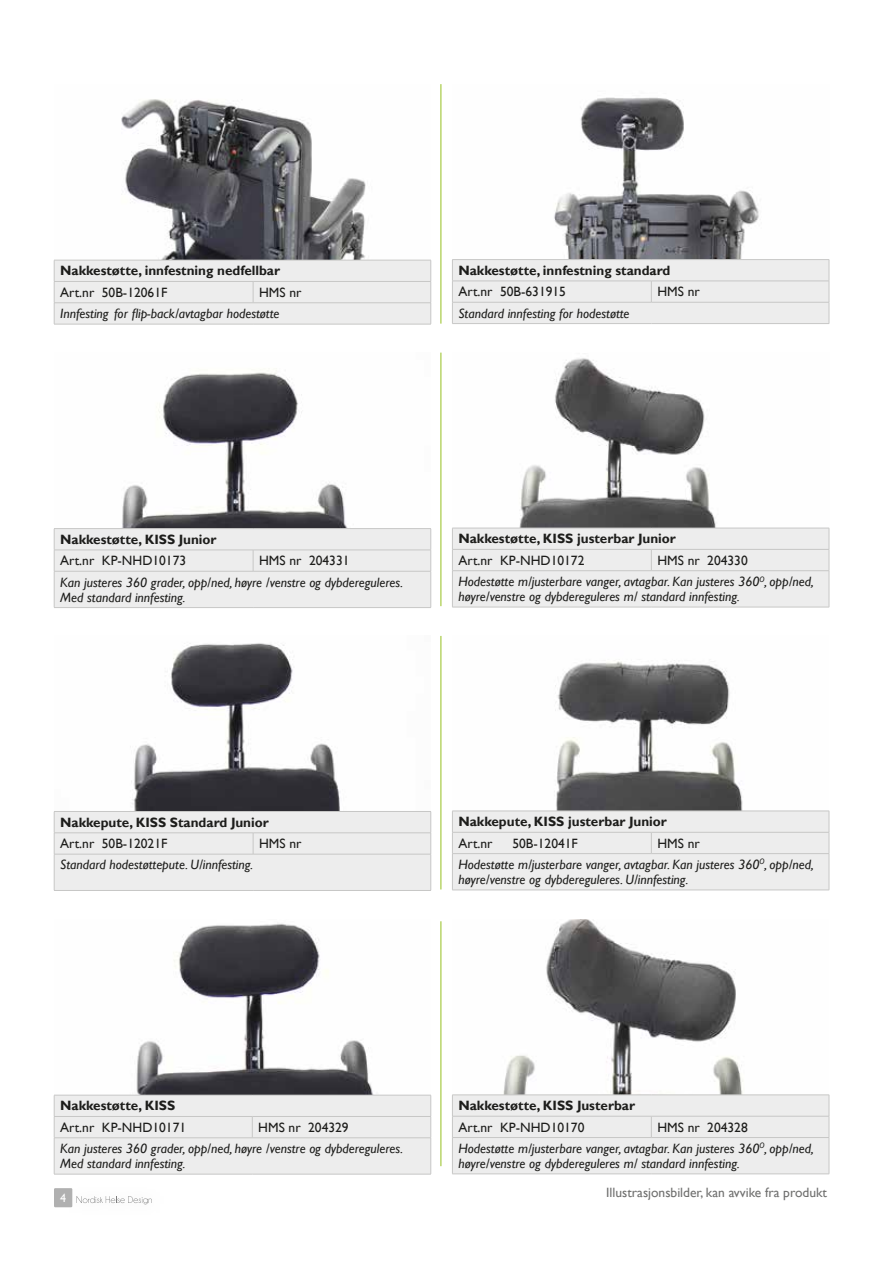
<style>
.page{position:relative;width:893px;height:1263px;background:#fff}
.page>*{position:absolute;margin:0;border:0;box-sizing:border-box;transform-origin:0 0}
.t1{font:italic 13.5px/21.3px "Gill Sans";color:#1d1d1b}
.t2{font:700 13.5px "Gill Sans";color:#1d1d1b}
.t3{font:13.5px "Gill Sans";color:#1d1d1b}
.t4{font:13.5px "Gill Sans";color:#70706f}
.t5{font:12px "Gill Sans";color:#fff}
.s1{font-style:normal}
</style>
<div class="page">
<svg style="left:76px;top:1196px;width:76px;height:8px"></svg>
<div style="left:54px;top:1188px;width:18px;height:19px;background:#b0b0b0"></div>
<hr style="left:441px;top:353px;width:1px;height:253px;background:#96c11f">
<hr style="left:441px;top:84px;width:1px;height:240px;background:#96c11f">
<hr style="left:441px;top:636px;width:1px;height:253px;background:#96c11f">
<hr style="left:441px;top:921px;width:1px;height:245px;background:#96c11f">
<img style="left:54px;top:99px;width:377px;height:161px">
<img style="left:122px;top:370px;width:226px;height:158px">
<img style="left:131px;top:643px;width:209px;height:168px">
<img style="left:54px;top:923px;width:376px;height:172px">
<img style="left:554px;top:97px;width:205px;height:162px">
<img style="left:452px;top:358px;width:377px;height:170px">
<img style="left:452px;top:661px;width:377px;height:150px">
<img style="left:503px;top:919px;width:240px;height:175px">
<svg style="left:54px;top:260px;width:377px;height:64px;background:#ebebea"></svg>
<hr style="left:54px;top:324px;width:199px;height:1px;background:#c7c7c6">
<hr style="left:253px;top:324px;width:178px;height:1px;background:#c7c7c6">
<hr style="left:54px;top:528px;width:199px;height:1px;background:#c7c7c6">
<hr style="left:253px;top:528px;width:178px;height:1px;background:#c7c7c6">
<div style="left:54px;top:529px;width:377px;height:78px;background:#ededed"></div>
<hr style="left:54px;top:571px;width:199px;height:1px;background:#c7c7c6">
<hr style="left:54px;top:571px;width:1px;height:36px;background:#c7c7c6">
<hr style="left:253px;top:571px;width:178px;height:1px;background:#c7c7c6">
<hr style="left:430px;top:571px;width:1px;height:36px;background:#c7c7c6">
<hr style="left:54px;top:607px;width:199px;height:1px;background:#c7c7c6">
<hr style="left:253px;top:607px;width:178px;height:1px;background:#c7c7c6">
<div style="left:54px;top:811px;width:377px;height:79px;background:#ededed"></div>
<hr style="left:54px;top:854px;width:199px;height:1px;background:#c7c7c6">
<hr style="left:54px;top:854px;width:1px;height:36px;background:#c7c7c6">
<hr style="left:253px;top:854px;width:178px;height:1px;background:#c7c7c6">
<hr style="left:430px;top:854px;width:1px;height:36px;background:#c7c7c6">
<hr style="left:54px;top:890px;width:199px;height:1px;background:#c7c7c6">
<hr style="left:253px;top:890px;width:178px;height:1px;background:#c7c7c6">
<div style="left:54px;top:1095px;width:377px;height:79px;background:#ededed"></div>
<hr style="left:54px;top:1137px;width:198px;height:1px;background:#c7c7c6">
<hr style="left:54px;top:1138px;width:1px;height:36px;background:#c7c7c6">
<hr style="left:252px;top:1137px;width:179px;height:1px;background:#c7c7c6">
<hr style="left:430px;top:1138px;width:1px;height:36px;background:#c7c7c6">
<hr style="left:54px;top:1174px;width:198px;height:1px;background:#c7c7c6">
<hr style="left:252px;top:1174px;width:179px;height:1px;background:#c7c7c6">
<hr style="left:452px;top:259px;width:199px;height:1px;background:#c7c7c6">
<hr style="left:651px;top:259px;width:178px;height:1px;background:#c7c7c6">
<svg style="left:452px;top:260px;width:378px;height:64px;background:#ebebeb"></svg>
<hr style="left:452px;top:323px;width:199px;height:1px;background:#c7c7c6">
<hr style="left:651px;top:323px;width:178px;height:1px;background:#c7c7c6">
<div style="left:452px;top:528px;width:378px;height:79px;background:#ededed"></div>
<hr style="left:452px;top:570px;width:199px;height:1px;background:#c7c7c6">
<hr style="left:452px;top:571px;width:1px;height:36px;background:#c7c7c6">
<hr style="left:651px;top:570px;width:178px;height:1px;background:#c7c7c6">
<hr style="left:829px;top:571px;width:1px;height:36px;background:#c7c7c6">
<hr style="left:452px;top:607px;width:199px;height:1px;background:#c7c7c6">
<hr style="left:651px;top:607px;width:178px;height:1px;background:#c7c7c6">
<div style="left:452px;top:811px;width:378px;height:79px;background:#ededed"></div>
<hr style="left:452px;top:853px;width:199px;height:1px;background:#c7c7c6">
<hr style="left:452px;top:854px;width:1px;height:36px;background:#c7c7c6">
<hr style="left:651px;top:853px;width:178px;height:1px;background:#c7c7c6">
<hr style="left:829px;top:854px;width:1px;height:36px;background:#c7c7c6">
<hr style="left:452px;top:890px;width:199px;height:1px;background:#c7c7c6">
<hr style="left:651px;top:890px;width:178px;height:1px;background:#c7c7c6">
<hr style="left:452px;top:1094px;width:199px;height:1px;background:#c7c7c6">
<hr style="left:651px;top:1094px;width:178px;height:1px;background:#c7c7c6">
<div style="left:452px;top:1095px;width:378px;height:78px;background:#ededed"></div>
<hr style="left:452px;top:1137px;width:199px;height:1px;background:#c7c7c6">
<hr style="left:452px;top:1138px;width:1px;height:36px;background:#c7c7c6">
<hr style="left:651px;top:1137px;width:178px;height:1px;background:#c7c7c6">
<hr style="left:829px;top:1138px;width:1px;height:36px;background:#c7c7c6">
<hr style="left:452px;top:1173px;width:199px;height:1px;background:#c7c7c6">
<hr style="left:651px;top:1173px;width:178px;height:1px;background:#c7c7c6">
<p class="t2" style="left:60px;top:263px;width:221px">Nakkestøtte, innfestning nedfellbar</p>
<p class="t3" style="left:60px;top:284px;width:109px">Art.nr 50B-12061F</p>
<p class="t3" style="left:259px;top:284px;width:44px">HMS nr</p>
<p class="t1" style="left:60px;top:303px;width:221px">Innfesting for flip-back/avtagbar hodestøtte</p>
<p class="t2" style="left:458px;top:262px;width:214px">Nakkestøtte, innfestning standard</p>
<p class="t3" style="left:458px;top:284px;width:109px">Art.nr 50B-631915</p>
<p class="t3" style="left:657px;top:284px;width:44px">HMS nr</p>
<p class="t1" style="left:458px;top:303px;width:173px">Standard innfesting for hodestøtte</p>
<p class="t2" style="left:60px;top:531px;width:158px">Nakkestøtte, KISS Junior</p>
<p class="t3" style="left:60px;top:553px;width:128px">Art.nr KP-NHD10173</p>
<p class="t3" style="left:259px;top:553px;width:92px">HMS nr 204331</p>
<p class="t1" style="left:60px;top:575px;width:345px;line-height:15px">Kan justeres 360 grader, opp/ned, høyre /venstre og dybdereguleres.<br>Med standard innfesting.</p>
<p class="t2" style="left:458px;top:531px;width:219px">Nakkestøtte, KISS justerbar Junior</p>
<p class="t3" style="left:458px;top:552px;width:128px">Art.nr KP-NHD10172</p>
<p class="t1" style="left:458px;top:550px;width:357px;text-indent:199px"><span class="s1">HMS nr 204330<br></span>Hodestøtte m/justerbare vanger, avtagbar. Kan justeres 360<sup>O</sup>, opp/ned,</p>
<p class="t1" style="left:458px;top:586px;width:283px">høyre/venstre og dybdereguleres m/ standard innfesting.</p>
<p class="t2" style="left:60px;top:814px;width:210px">Nakkepute, KISS Standard Junior</p>
<p class="t3" style="left:60px;top:836px;width:109px">Art.nr 50B-12021F</p>
<p class="t3" style="left:259px;top:836px;width:44px">HMS nr</p>
<p class="t1" style="left:60px;top:854px;width:195px">Standard hodestøttepute. U/innfesting.</p>
<p class="t2" style="left:458px;top:814px;width:210px">Nakkepute, KISS justerbar Junior</p>
<p class="t3" style="left:458px;top:835px;width:36px">Art.nr</p>
<p class="t3" style="left:512px;top:835px;width:67px">50B-12041F</p>
<p class="t1" style="left:458px;top:833px;width:357px;text-indent:199px"><span class="s1">HMS nr<br></span>Hodestøtte m/justerbare vanger, avtagbar. Kan justeres 360<sup>O</sup>, opp/ned,</p>
<p class="t1" style="left:458px;top:869px;width:231px">høyre/venstre og dybdereguleres. U/innfesting.</p>
<p class="t2" style="left:60px;top:1098px;width:117px">Nakkestøtte, KISS</p>
<p class="t3" style="left:60px;top:1119px;width:128px">Art.nr KP-NHD10171</p>
<p class="t3" style="left:258px;top:1119px;width:92px">HMS nr 204329</p>
<p class="t1" style="left:60px;top:1141px;width:345px;line-height:15px">Kan justeres 360 grader, opp/ned, høyre /venstre og dybdereguleres.<br>Med standard innfesting.</p>
<p class="t2" style="left:458px;top:1097px;width:178px">Nakkestøtte, KISS Justerbar</p>
<p class="t3" style="left:458px;top:1119px;width:128px">Art.nr KP-NHD10170</p>
<p class="t1" style="left:458px;top:1116px;width:357px;text-indent:199px"><span class="s1">HMS nr 204328<br></span>Hodestøtte m/justerbare vanger, avtagbar. Kan justeres 360<sup>O</sup>, opp/ned,</p>
<p class="t1" style="left:458px;top:1153px;width:283px">høyre/venstre og dybdereguleres m/ standard innfesting.</p>
<p class="t5" style="left:60px;top:1191px;width:7px">4</p>
<p class="t4" style="left:606px;top:1185px;width:222px">Illustrasjonsbilder, kan avvike fra produkt</p>
</div>
